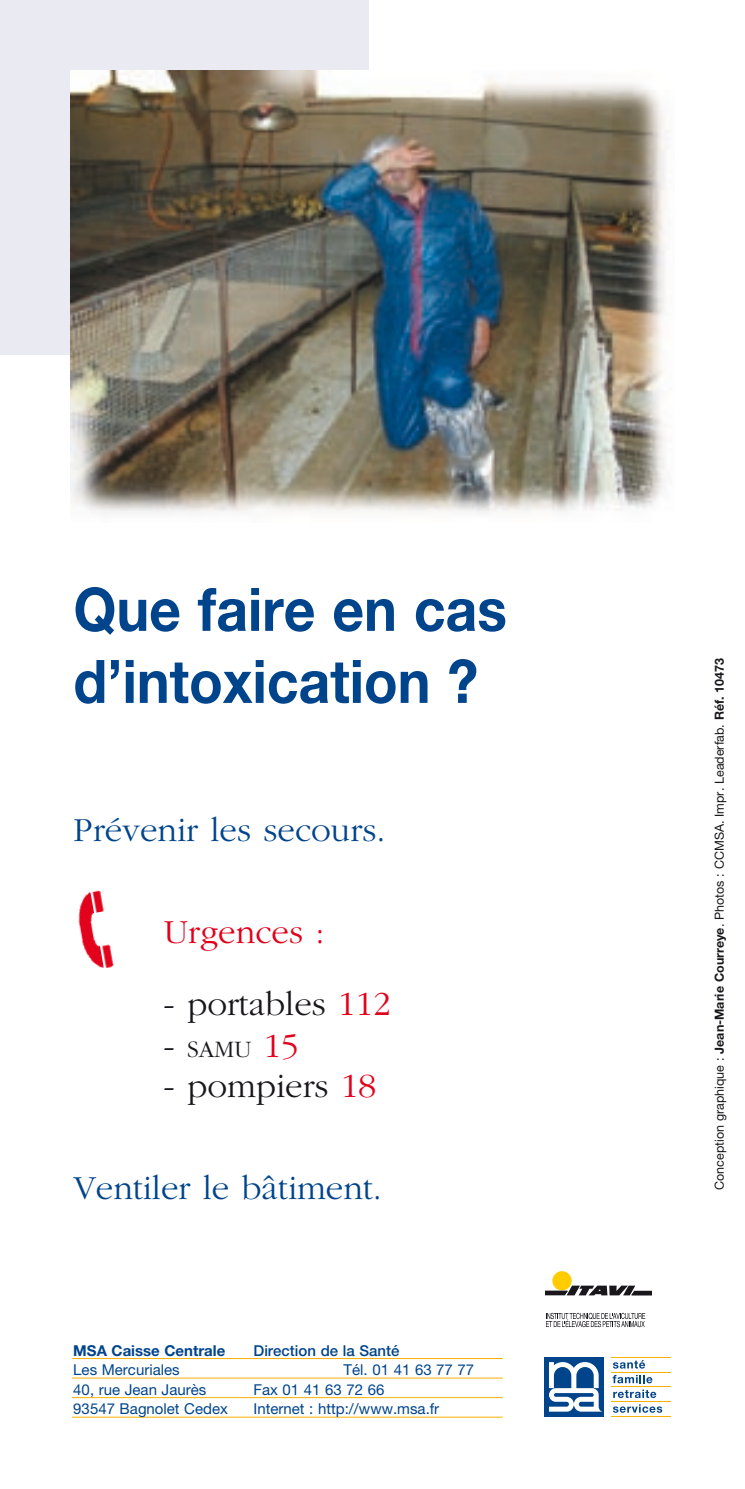
<style>
.page{position:relative;width:745px;height:1489px;background:#fff}
.page>*{position:absolute;margin:0;border:0;box-sizing:border-box;transform-origin:0 0}
.t1{font:700 60px/72px "Helvetica Neue";color:#00448b;scale:.92 1}
.t2{font:300 35px "Garamond";color:#00448b}
.t3{font:300 35px "Garamond";color:#1a171c}
.t4{font:300 35px "Garamond";color:#e2001a}
.t5{font:300 24.5px "Garamond";color:#1a171c}
.t6{font:15px "Helvetica Neue";color:#00448b}
.t7{font:500 15px "Helvetica Neue";color:#00448b}
.t8{font:700 15px "Helvetica Neue";color:#00448b}
.t9{font:12.5px "Helvetica Neue";color:#1a171c}
.s1{color:#e2001a}
.s2{font-size:35px}
.s3{font-size:35px;color:#e2001a}
.s4{font-weight:700}
</style>
<div class="page">
<div style="left:0;top:0;width:369px;height:354px;background:#eaeaf3"></div>
<img style="left:78px;top:890px;width:36px;height:78px">
<img style="left:71px;top:71px;width:596px;height:442px">
<svg style="left:613px;top:1360px;width:31px;height:8px"></svg>
<svg style="left:612px;top:1374px;width:40px;height:9px"></svg>
<svg style="left:613px;top:1389px;width:43px;height:8px"></svg>
<svg style="left:613px;top:1404px;width:48px;height:8px"></svg>
<hr style="left:611px;top:1356px;width:59px;height:1px;background:#f9b200">
<hr style="left:611px;top:1371px;width:59px;height:1px;background:#f9b200">
<hr style="left:611px;top:1386px;width:59px;height:1px;background:#f9b200">
<hr style="left:611px;top:1400px;width:59px;height:1px;background:#f9b200">
<hr style="left:611px;top:1415px;width:59px;height:1px;background:#f9b200">
<div style="left:543px;top:1356px;width:60px;height:60px;background:#00448b"></div>
<svg style="left:549px;top:1362px;width:52px;height:49px"></svg>
<div style="left:552px;top:1270px;width:19px;height:20px;background:#fc0;border-radius:50%"></div>
<svg style="left:545px;top:1285px;width:106px;height:10px"></svg>
<svg style="left:546px;top:1312px;width:98px;height:14px"></svg>
<hr style="left:72px;top:1357px;width:430px;height:1px;background:#f9b200">
<hr style="left:72px;top:1377px;width:430px;height:1px;background:#f9b200">
<hr style="left:72px;top:1396px;width:430px;height:1px;background:#f9b200">
<hr style="left:72px;top:1416px;width:430px;height:1px;background:#f9b200">
<h1 class="t1" style="left:73px;top:572px;width:472px">Que faire en cas d’intoxication ?</h1>
<h2 class="t2" style="left:73px;top:811px;width:313px">Prévenir les secours.</h2>
<h2 class="t4" style="left:163px;top:913px;width:162px">Urgences :</h2>
<h2 class="t3" style="left:163px;top:985px;width:228px">- portables <span class="s1">112</span></h2>
<h3 class="t5" style="left:163px;top:1036px;width:137px"><span class="s2">-</span> SAMU <span class="s3">15</span></h3>
<h2 class="t3" style="left:163px;top:1067px;width:214px">- pompiers <span class="s1">18</span></h2>
<h2 class="t2" style="left:73px;top:1169px;width:310px">Ventiler le bâtiment.</h2>
<p class="t8" style="left:73px;top:1341px;width:153px">MSA Caisse Centrale</p>
<p class="t7" style="left:253px;top:1341px;width:147px">Direction de la Santé</p>
<p class="t6" style="left:73px;top:1360px;width:108px">Les Mercuriales</p>
<p class="t6" style="left:343px;top:1360px;width:132px">Tél. 01 41 63 77 77</p>
<p class="t6" style="left:73px;top:1379px;width:134px">40, rue Jean Jaurès</p>
<p class="t6" style="left:253px;top:1379px;width:132px">Fax 01 41 63 72 66</p>
<p class="t6" style="left:73px;top:1399px;width:156px">93547 Bagnolet Cedex</p>
<p class="t6" style="left:253px;top:1399px;width:187px">Internet : http://www.msa.fr</p>
<p class="t9" style="left:711px;top:1189px;width:533px;rotate:-90deg">Conception graphique : <span class="s4">Jean-Marie Courreye</span>. Photos : CCMSA. Impr. Leaderfab. <span class="s4">Réf. 10473</span></p>
</div>
